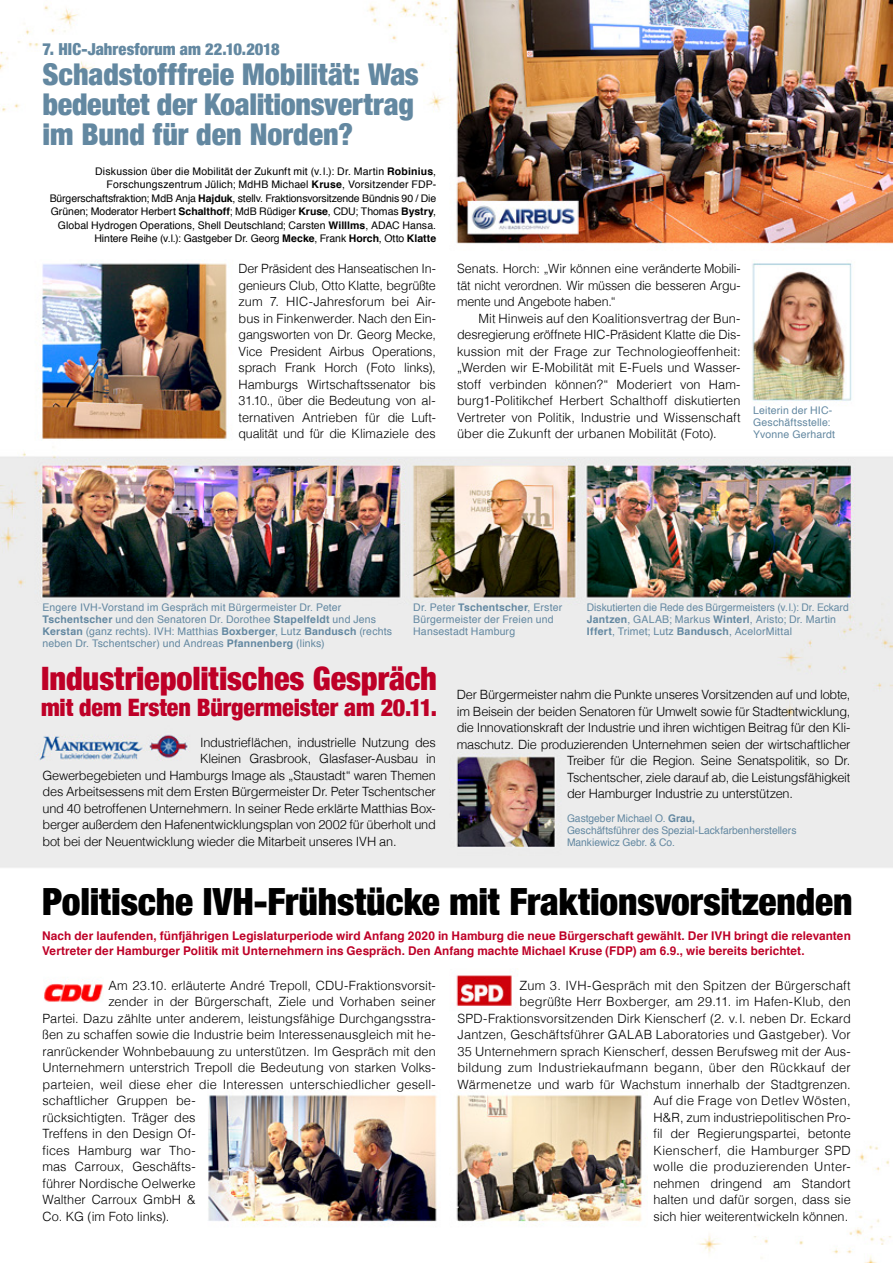
<style>
.page{position:relative;width:893px;height:1263px;background:#fff}
.page>*{position:absolute;margin:0;border:0;box-sizing:border-box;transform-origin:0 0}
.t1{font:900 condensed 37.5px "Helvetica Neue";letter-spacing:-.005em;color:#000}
.t2{font:900 condensed 32.25px "Helvetica Neue";color:#be0027}
.t3{font:900 condensed 30px/30px "Helvetica Neue";color:#6388a1}
.t4{font:900 condensed 24px "Helvetica Neue";letter-spacing:-.005em;color:#be0027}
.t5{font:900 condensed 16.5px "Helvetica Neue";letter-spacing:.005em;color:#6388a1}
.t6{font:300 12.75px/16.5px "Helvetica";color:#000;text-align:justify}
.t7{font:300 12.75px "Helvetica";letter-spacing:-.02em;color:#000}
.t8{font:700 12px/15px "Helvetica";letter-spacing:.005em;color:#be0027}
.t9{font:10.5px/12px "Helvetica";letter-spacing:.015em;color:#6388a1}
.t10{font:10.5px/13.5px "Helvetica";letter-spacing:.005em;color:#000;text-align:right}
.t11{font:10.5px/12px "Helvetica";letter-spacing:-.005em;color:#6388a1}
.s1{font-weight:700}
</style>
<div class="page">
<img style="left:0;top:0;width:893px;height:1263px">
<p class="t5" style="left:43px;top:36px;width:239px">7. HIC-Jahresforum am 22.10.2018</p>
<h3 class="t3" style="left:43px;top:58px;width:378px">Schadstofffreie Mobilität: Was bedeutet der Koalitionsvertrag im Bund für den Norden?</h3>
<p class="t10" style="left:50px;top:165px;width:388px">Diskussion über die Mobilität der Zukunft mit (v.l.): Dr. Martin <span class="s1">Robinius</span>, Forschungszentrum Jülich; MdHB Michael <span class="s1">Kruse</span>, Vorsitzender FDP-Bürgerschaftsfraktion; MdB Anja <span class="s1">Hajduk</span>, stellv. Fraktionsvorsitzende Bündnis 90 / Die Grünen; Moderator Herbert <span class="s1">Schalthoff</span>; MdB Rüdiger <span class="s1">Kruse</span>, CDU; Thomas <span class="s1">Bystry</span>, Global Hydrogen Operations, Shell Deutschland; Carsten <span class="s1">Willlms</span>, ADAC Hansa.<br>Hintere Reihe (v.l.): Gastgeber Dr. Georg <span class="s1">Mecke</span>, Frank <span class="s1">Horch</span>, Otto <span class="s1">Klatte</span></p>
<p class="t6" style="left:239px;top:259px;width:199px">Der Präsident des Hanseatischen In&shy;genieurs Club, Otto Klatte, begrüßte zum 7. HIC-Jahresforum bei Air&shy;bus in Finkenwerder. Nach den Ein&shy;gangsworten von Dr. Georg Mecke, Vice President Airbus Operations, sprach Frank Horch (Foto links), Hamburgs Wirtschaftssenator bis 31.10., über die Bedeutung von al&shy;ternativen Antrieben für die Luft&shy;qualität und für die Klimaziele des</p>
<p class="t6" style="left:457px;top:259px;width:285px">Senats. Horch: „Wir können eine veränderte Mobili&shy;tät nicht verordnen. Wir müssen die besseren Argu&shy;mente und Angebote haben.“</p>
<p class="t6" style="left:457px;top:309px;width:285px;text-indent:21px">Mit Hinweis auf den Koalitionsvertrag der Bun&shy;desregierung eröffnete HIC-Präsident Klatte die Dis&shy;kussion mit der Frage zur Technologieoffenheit: „Werden wir E-Mobilität mit E-Fuels und Wasser&shy;stoff verbinden können?“ Moderiert von Ham&shy;burg1-Politikchef Herbert Schalthoff diskutierten Vertreter von Politik, Industrie und Wissenschaft über die Zukunft der urbanen Mobilität (Foto).</p>
<p class="t9" style="left:753px;top:405px;width:83px">Leiterin der HIC-<br>Geschäftsstelle:<br>Yvonne Gerhardt</p>
<p class="t9" style="left:43px;top:602px;width:351px">Engere IVH-Vorstand im Gespräch mit Bürgermeister Dr. Peter <span class="s1">Tschentscher</span> und den Senatoren Dr. Dorothee <span class="s1">Stapelfeldt</span> und Jens <span class="s1">Kerstan</span> (ganz rechts). IVH: Matthias <span class="s1">Boxberger</span>, Lutz <span class="s1">Bandusch</span> (rechts neben Dr. Tschentscher) und Andreas <span class="s1">Pfannenberg</span> (links)</p>
<p class="t9" style="left:413px;top:602px;width:150px">Dr. Peter <span class="s1">Tschentscher</span>, Erster<br>Bürgermeister der Freien und<br>Hansestadt Hamburg</p>
<p class="t9" style="left:587px;top:602px;width:263px">Diskutierten die Rede des Bürgermeisters (v.l.): Dr. Eckard<br><span class="s1">Jantzen</span>, GALAB; Markus <span class="s1">Winterl</span>, Aristo; Dr. Martin<br><span class="s1">Iffert</span>, Trimet; Lutz <span class="s1">Bandusch</span>, AcelorMittal</p>
<h2 class="t2" style="left:41px;top:652px;width:397px">Industriepolitisches Gespräch</h2>
<h3 class="t4" style="left:41px;top:688px;width:397px">mit dem Ersten Bürgermeister am 20.11.</h3>
<p class="t7" style="left:200px;top:731px;width:237px">Industrieflächen, industrielle Nutzung des</p>
<p class="t7" style="left:200px;top:748px;width:237px">Kleinen Grasbrook, Glasfaser-Ausbau in</p>
<p class="t6" style="left:43px;top:766px;width:395px">Gewerbegebieten und Hamburgs Image als „Staustadt“ waren Themen</p>
<p class="t6" style="left:43px;top:783px;width:395px">des Arbeitsessens mit dem Ersten Bürgermeister Dr. Peter Tschentscher</p>
<p class="t6" style="left:43px;top:799px;width:395px">und 40 betroffenen Unternehmern. In seiner Rede erklärte Matthias Box-</p>
<p class="t6" style="left:43px;top:816px;width:395px">berger außerdem den Hafenentwicklungsplan von 2002 für überholt und</p>
<p class="t6" style="left:43px;top:832px;width:356px">bot bei der Neuentwicklung wieder die Mitarbeit unseres IVH an.</p>
<p class="t6" style="left:457px;top:685px;width:395px">Der Bürgermeister nahm die Punkte unseres Vorsitzenden auf und lobte,</p>
<p class="t7" style="left:457px;top:700px;width:395px">im Beisein der beiden Senatoren für Umwelt sowie für Stadtentwicklung,</p>
<p class="t7" style="left:457px;top:717px;width:395px">die Innovationskraft der Industrie und ihren wichtigen Beitrag für den Kli-</p>
<p class="t6" style="left:457px;top:735px;width:395px">maschutz. Die produzierenden Unternehmen seien der wirtschaftlicher</p>
<p class="t6" style="left:567px;top:751px;width:285px">Treiber für die Region. Seine Senatspolitik, so Dr.</p>
<p class="t7" style="left:567px;top:766px;width:285px">Tschentscher, ziele darauf ab, die Leistungsfähigkeit</p>
<p class="t7" style="left:567px;top:783px;width:227px">der Hamburger Industrie zu unterstützen.</p>
<p class="t11" style="left:567px;top:813px;width:231px">Gastgeber Michael O. <span class="s1">Grau,<br></span>Geschäftsführer des Spezial-Lackfarbenherstellers<br>Mankiewicz Gebr. &amp; Co.</p>
<h1 class="t1" style="left:42px;top:871px;width:812px">Politische IVH-Frühstücke mit Fraktionsvorsitzenden</h1>
<p class="t8" style="left:42px;top:928px;width:810px">Nach der laufenden, fünfjährigen Legislaturperiode wird Anfang 2020 in Hamburg die neue Bürgerschaft gewählt. Der IVH bringt die relevanten<br>Vertreter der Hamburger Politik mit Unternehmern ins Gespräch. Den Anfang machte Michael Kruse (FDP) am 6.9., wie bereits berichtet.</p>
<p class="t6" style="left:108px;top:976px;width:329px">Am 23.10. erläuterte André Trepoll, CDU-Fraktionsvorsit-</p>
<p class="t6" style="left:108px;top:992px;width:329px">zender in der Bürgerschaft, Ziele und Vorhaben seiner</p>
<p class="t6" style="left:43px;top:1009px;width:395px">Partei. Dazu zählte unter anderem, leistungsfähige Durchgangsstra-</p>
<p class="t6" style="left:43px;top:1025px;width:395px">ßen zu schaffen sowie die Industrie beim Interessenausgleich mit he-</p>
<p class="t6" style="left:43px;top:1042px;width:395px">ranrückender Wohnbebauung zu unterstützen. Im Gespräch mit den</p>
<p class="t6" style="left:43px;top:1058px;width:395px">Unternehmern unterstrich Trepoll die Bedeutung von starken Volks-</p>
<p class="t6" style="left:43px;top:1075px;width:395px">parteien, weil diese eher die Interessen unterschiedlicher gesell-</p>
<p class="t6" style="left:43px;top:1091px;width:155px">schaftlicher Gruppen be-</p>
<p class="t6" style="left:43px;top:1108px;width:155px">rücksichtigten. Träger des</p>
<p class="t6" style="left:43px;top:1124px;width:155px">Treffens in den Design Of-</p>
<p class="t6" style="left:43px;top:1141px;width:155px">fices Hamburg war Tho-</p>
<p class="t6" style="left:43px;top:1157px;width:155px">mas Carroux, Geschäfts-</p>
<p class="t6" style="left:43px;top:1174px;width:155px">führer Nordische Oelwerke</p>
<p class="t6" style="left:43px;top:1190px;width:155px">Walther Carroux GmbH &amp;</p>
<p class="t6" style="left:43px;top:1207px;width:128px">Co. KG (im Foto links).</p>
<p class="t6" style="left:457px;top:976px;width:395px;text-align:right">Zum 3. IVH-Gespräch mit den Spitzen der Bürgerschaft<br>begrüßte Herr Boxberger, am 29.11. im Hafen-Klub, den SPD-Fraktionsvorsitzenden Dirk Kienscherf (2. v.l. neben Dr. Eckard Jantzen, Geschäftsführer GALAB Laboratories und Gastgeber). Vor 35 Unternehmern sprach Kienscherf, dessen Berufsweg mit der Aus&shy;bildung zum Industriekaufmann begann, über den Rückkauf der Wärmenetze und warb für Wachstum innerhalb der Stadtgrenzen.<br>Auf die Frage von Detlev Wösten,<br>H&amp;R, zum industriepolitischen Pro-<br>fil der Regierungspartei, betonte<br>Kienscherf, die Hamburger SPD<br>wolle die produzierenden Unter-<br>nehmen dringend am Standort<br>halten und dafür sorgen, dass sie<br>sich hier weiterentwickeln können.</p>
</div>
